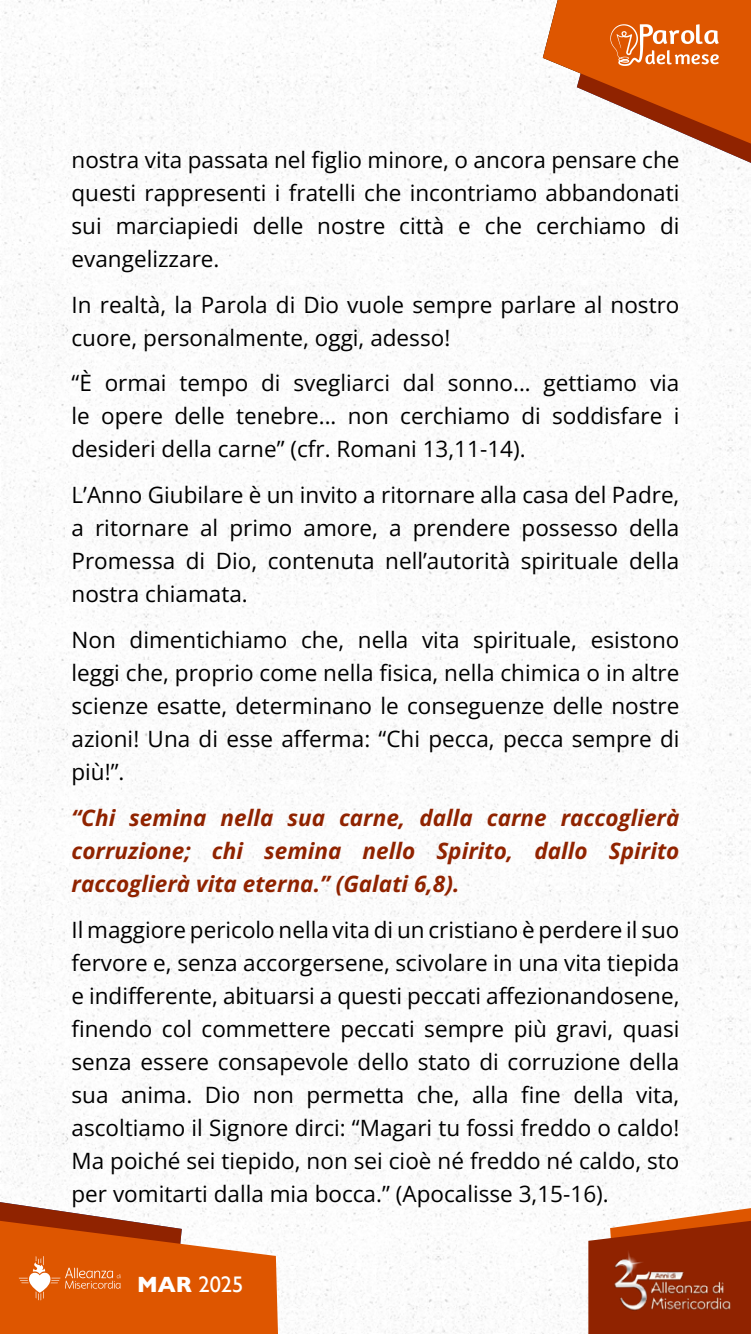
<style>
.page{position:relative;width:751px;height:1334px;background:#fff}
.page>*{position:absolute;margin:0;border:0;box-sizing:border-box;transform-origin:0 0}
.t1{font:22.5px/33px "Open Sans";color:#000;text-align:justify}
.t2{font:italic 700 22.5px/33px "Open Sans";color:#902300;text-align:justify}
.t3{font:22.5px "Gill Sans";color:#fff}
.s1{font-weight:700}
</style>
<div class="page">
<img style="left:0;top:0;width:750px;height:1333px">
<svg style="left:588px;top:1208px;width:162px;height:125px"></svg>
<svg style="left:0;top:1202px;width:278px;height:131px"></svg>
<img style="left:609px;top:1250px;width:124px;height:62px">
<svg style="left:542px;top:0;width:208px;height:163px"></svg>
<p class="t1" style="left:71px;top:142px;width:609px">nostra vita passata nel figlio minore, o ancora pensare che questi rappresenti i fratelli che incontriamo abbandonati sui marciapiedi delle nostre città e che cerchiamo di evangelizzare.</p>
<p class="t1" style="left:71px;top:287px;width:609px">In realtà, la Parola di Dio vuole sempre parlare al nostro cuore, personalmente, oggi, adesso!</p>
<p class="t1" style="left:71px;top:366px;width:609px">“È ormai tempo di svegliarci dal sonno… gettiamo via le opere delle tenebre… non cerchiamo di soddisfare i desideri della carne” (cfr. Romani 13,11-14).</p>
<p class="t1" style="left:71px;top:478px;width:609px">L’Anno Giubilare è un invito a ritornare alla casa del Padre, a ritornare al primo amore, a prendere possesso della Promessa di Dio, contenuta nell’autorità spirituale della nostra chiamata.</p>
<p class="t1" style="left:71px;top:623px;width:609px">Non dimentichiamo che, nella vita spirituale, esistono leggi che, proprio come nella fisica, nella chimica o in altre scienze esatte, determinano le conseguenze delle nostre azioni! Una di esse afferma: “Chi pecca, pecca sempre di più!”.</p>
<p class="t2" style="left:71px;top:801px;width:609px">“Chi semina nella sua carne, dalla carne raccoglierà corruzione; chi semina nello Spirito, dallo Spirito raccoglierà vita eterna.” (Galati 6,8).</p>
<p class="t1" style="left:71px;top:912px;width:609px">Il maggiore pericolo nella vita di un cristiano è perdere il suo fervore e, senza accorgersene, scivolare in una vita tiepida e indifferente, abituarsi a questi peccati affezionandosene, finendo col commettere peccati sempre più gravi, quasi senza essere consapevole dello stato di corruzione della sua anima. Dio non permetta che, alla fine della vita, ascoltiamo il Signore dirci: “Magari tu fossi freddo o caldo!<br>Ma poiché sei tiepido, non sei cioè né freddo né caldo, sto per vomitarti dalla mia bocca.” (Apocalisse 3,15-16).</p>
<p class="t3" style="left:137px;top:1271px;width:108px"><span class="s1">MAR</span> 2025</p>
</div>
